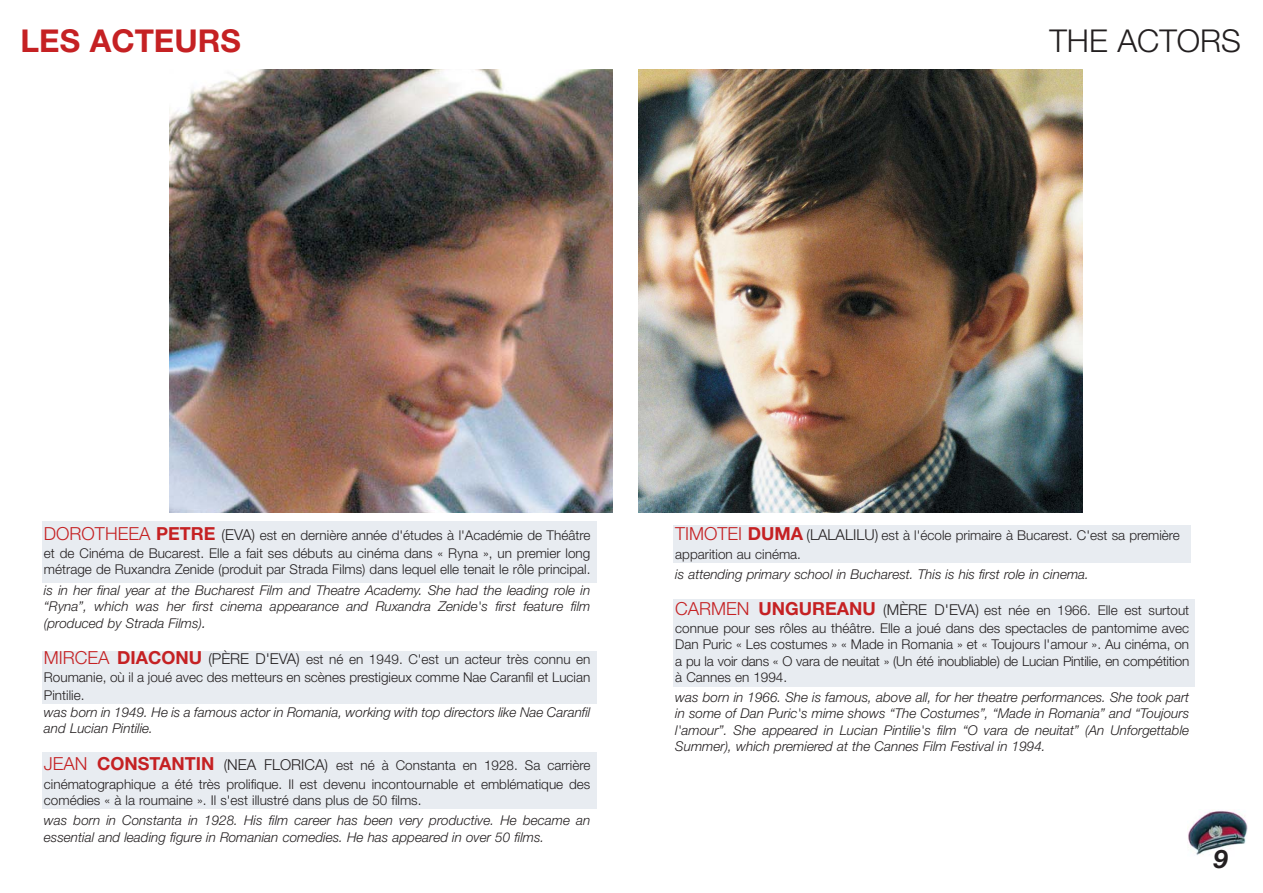
<style>
.page{position:relative;width:1263px;height:893px;background:#fff}
.page>*{position:absolute;margin:0;border:0;box-sizing:border-box;transform-origin:0 0}
.t1{font:700 31.5px "Helvetica Neue";color:#c52123}
.t2{font:300 31.5px "Helvetica Neue";color:#231f20}
.t3{font:italic 700 25.5px "Helvetica Neue";color:#231f20}
.t4{font:300 13.5px/18.5px "Helvetica Neue";color:#231f20}
.t5{font:italic 300 13.5px/16.2px "Helvetica Neue";color:#231f20;text-align:justify}
.s1{font-size:18px;color:#c52123}
.s2{font-weight:700;font-size:18px;color:#c52123}
.s3{font-size:15px}
</style>
<div class="page">
<div style="left:673px;top:600px;width:522px;height:87px;background:#e8ecf1"></div>
<div style="left:673px;top:526px;width:518px;height:37px;background:#e8ecf1"></div>
<div style="left:42px;top:752px;width:555px;height:57px;background:#e8ecf1"></div>
<div style="left:42px;top:652px;width:555px;height:52px;background:#e8ecf1"></div>
<div style="left:42px;top:522px;width:555px;height:61px;background:#e8ecf1"></div>
<img style="left:169px;top:69px;width:444px;height:444px">
<img style="left:639px;top:69px;width:443px;height:444px">
<img style="left:1188px;top:810px;width:59px;height:45px">
<h1 class="t1" style="left:21px;top:30px;width:222px">LES ACTEURS</h1>
<h1 class="t2" style="left:1049px;top:30px;width:193px">THE ACTORS</h1>
<p class="t4" style="left:44px;top:527px;width:548px"><span class="s1">DOROTHEEA</span> <span class="s2">PETRE</span> <span class="s3">(EVA)</span> est en dernière année d'études à l'Académie de Théâtre et de Cinéma de Bucarest. Elle a fait ses débuts au cinéma dans « Ryna », un premier long</p>
<p class="t4" style="left:44px;top:561px;width:548px">métrage de Ruxandra Zenide (produit par Strada Films) dans lequel elle tenait le rôle principal.</p>
<p class="t5" style="left:44px;top:583px;width:548px;line-height:16.8px">is in her final year at the Bucharest Film and Theatre Academy. She had the leading role in “Ryna”, which was her first cinema appearance and Ruxandra Zenide's first feature film (produced by Strada Films)<span class="s3">.</span></p>
<p class="t4" style="left:44px;top:652px;width:548px;line-height:18px;text-align:justify"><span class="s1">MIRCEA</span> <span class="s2">DIACONU</span> <span class="s3">(PÈRE D'EVA)</span> est né en 1949. C'est un acteur très connu en Roumanie, où il a joué avec des metteurs en scènes prestigieux comme Nae Caranfil et Lucian Pintilie.</p>
<p class="t5" style="left:44px;top:705px;width:548px">was born in 1949. He is a famous actor in Romania, working with top directors like Nae Caranfil and Lucian Pintilie.</p>
<p class="t4" style="left:44px;top:758px;width:548px"><span class="s1">JEAN</span> <span class="s2">CONSTANTIN</span> <span class="s3">(NEA FLORICA)</span> est né à Constanta en 1928. Sa carrière cinématographique a été très prolifique. Il est devenu incontournable et emblématique des</p>
<p class="t4" style="left:44px;top:792px;width:379px">comédies « à la roumaine ». Il s'est illustré dans plus de 50 films.</p>
<p class="t5" style="left:44px;top:814px;width:548px">was born in Constanta in 1928. His film career has been very productive. He became an essential and leading figure in Romanian comedies. He has appeared in over 50 films.</p>
<p class="t4" style="left:675px;top:528px;width:506px"><span class="s1">TIMOTEI</span> <span class="s2">DUMA</span> <span class="s3">(LALALILU)</span> est à l'école primaire à Bucarest. C'est sa première apparition au cinéma.</p>
<p class="t5" style="left:675px;top:568px;width:415px">is attending primary school in Bucharest. This is his first role in cinema.</p>
<p class="t4" style="left:675px;top:602px;width:515px"><span class="s1">CARMEN</span> <span class="s2">UNGUREANU</span> <span class="s3">(MÈRE D'EVA)</span> est née en 1966. Elle est surtout connue pour ses rôles au théâtre. Elle a joué dans des spectacles de pantomime avec</p>
<p class="t4" style="left:675px;top:638px;width:515px;line-height:16.2px;text-align:justify">Dan Puric « Les costumes » « Made in Romania » et « Toujours l'amour ». Au cinéma, on a pu la voir dans « O vara de neuitat » (Un été inoubliable) de Lucian Pintilie, en compétition à Cannes en 1994.</p>
<p class="t5" style="left:675px;top:691px;width:515px">was born in 1966. She is famous, above all, for her theatre performances. She took part in some of Dan Puric's mime shows “The Costumes”, “Made in Romania” and “Toujours l'amour”. She appeared in Lucian Pintilie's film “O vara de neuitat” (An Unforgettable Summer), which premiered at the Cannes Film Festival in 1994.</p>
<h2 class="t3" style="left:1214px;top:850px;width:16px">9</h2>
</div>
